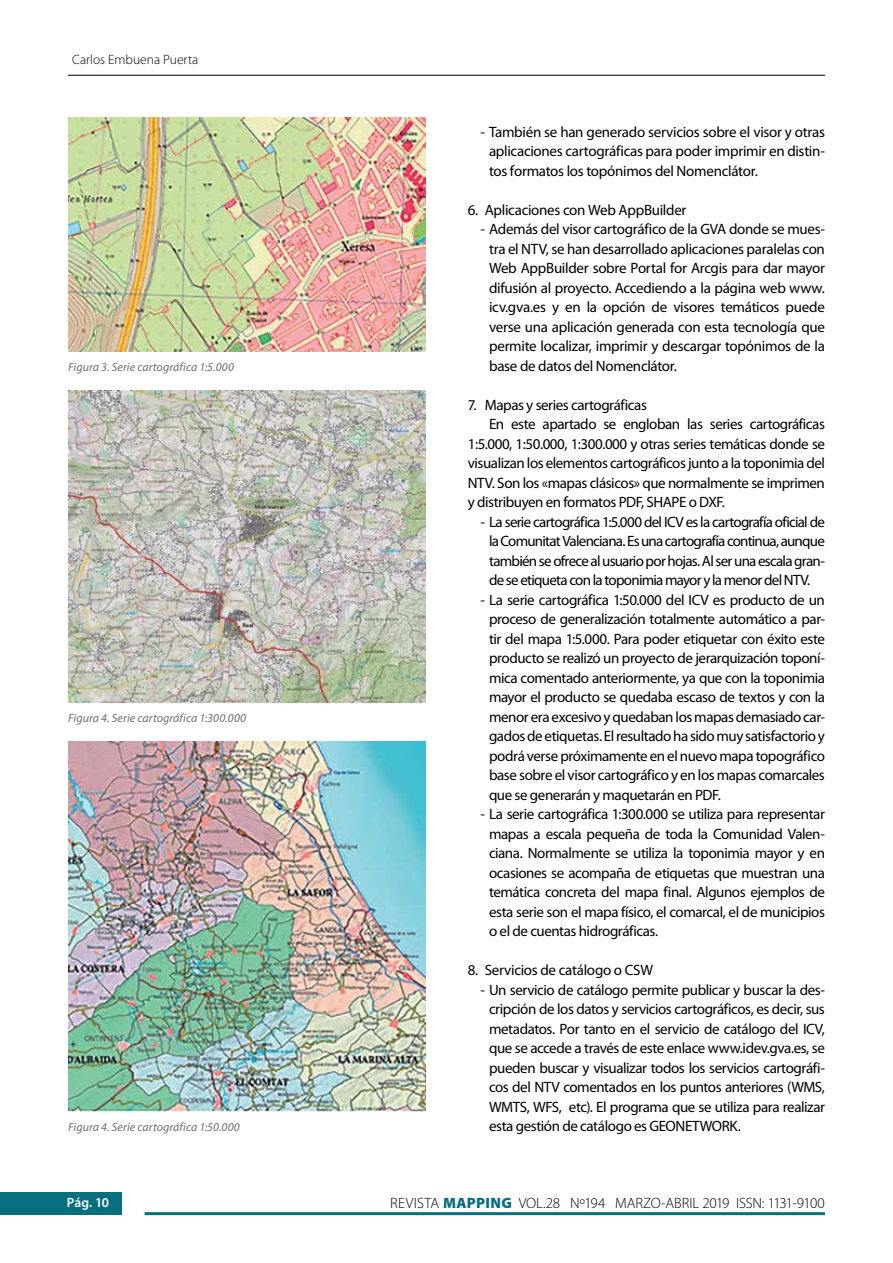
<style>
.page{position:relative;width:893px;height:1263px;background:#fff}
.page>*{position:absolute;margin:0;border:0;box-sizing:border-box;transform-origin:0 0}
.t1{font:15px/19.5px "Myriad Pro";letter-spacing:-.03em;color:#000;text-align:justify}
.t2{font:15px/19.5px "Myriad Pro";letter-spacing:-.05em;color:#000;text-align:center}
.t3{font:300 15px "Myriad Pro";letter-spacing:-.015em;color:#000}
.t4{font:300 13.5px "Myriad Pro";color:#000}
.t5{font:600 13.5px "Myriad Pro";color:#fff}
.t6{font:italic 12px "Myriad Pro";letter-spacing:.005em;color:#6d6e71}
.s1{font-weight:900;color:#086f7f}
</style>
<div class="page">
<div style="left:0;top:1193px;width:121px;height:22px;background:#086f7f"></div>
<hr style="left:145px;top:1212px;width:680px;height:3px;background:#086f7f">
<hr style="left:68px;top:75px;width:757px;height:1px;background:#000">
<img style="left:68px;top:117px;width:357px;height:234px">
<img style="left:68px;top:390px;width:357px;height:312px">
<img style="left:68px;top:741px;width:357px;height:370px">
<p class="t4" style="left:72px;top:53px;width:128px">Carlos Embuena Puerta</p>
<p class="t6" style="left:68px;top:360px;width:167px">Figura 3. Serie cartográfica 1:5.000</p>
<p class="t6" style="left:68px;top:711px;width:180px">Figura 4. Serie cartográfica 1:300.000</p>
<p class="t6" style="left:68px;top:1121px;width:173px">Figura 4. Serie cartográfica 1:50.000</p>
<p class="t1" style="left:489px;top:122px;width:337px;text-indent:-9px">- También se han generado servicios sobre el visor y otras aplicaciones cartográficas para poder imprimir en distin&shy;tos formatos los topónimos del Nomenclátor.</p>
<p class="t1" style="left:468px;top:200px;width:220px">6. Aplicaciones con Web AppBuilder</p>
<p class="t1" style="left:489px;top:220px;width:337px;text-indent:-9px">- Además del visor cartográfico de la GVA donde se mues&shy;tra el NTV, se han desarrollado aplicaciones paralelas con Web AppBuilder sobre Portal for Arcgis para dar mayor difusión al proyecto. Accediendo a la página web www. icv.gva.es y en la opción de visores temáticos puede verse una aplicación generada con esta tecnología que permite localizar, imprimir y descargar topónimos de la base de datos del Nomenclátor.</p>
<p class="t1" style="left:468px;top:395px;width:181px">7. Mapas y series cartográficas</p>
<p class="t1" style="left:489px;top:415px;width:337px">En este apartado se engloban las series cartográficas</p>
<p class="t1" style="left:468px;top:434px;width:359px">1:5.000, 1:50.000, 1:300.000 y otras series temáticas donde se</p>
<p class="t1" style="left:468px;top:454px;width:359px">visualizan los elementos cartográficos junto a la toponimia del</p>
<p class="t1" style="left:468px;top:473px;width:359px">NTV. Son los «mapas clásicos» que normalmente se imprimen</p>
<p class="t1" style="left:468px;top:493px;width:259px">y distribuyen en formatos PDF, SHAPE o DXF.</p>
<p class="t2" style="left:480px;top:512px;width:346px">- La serie cartográfica 1:5.000 del ICV es la cartografía oficial de la Comunitat Valenciana. Es una cartografía continua, aunque también se ofrece al usuario por hojas. Al ser una escala gran&shy;de se etiqueta con la toponimia mayor y la menor del NTV.</p>
<p class="t1" style="left:489px;top:590px;width:337px;text-indent:-9px">- La serie cartográfica 1:50.000 del ICV es producto de un proceso de generalización totalmente automático a par&shy;tir del mapa 1:5.000. Para poder etiquetar con éxito este producto se realizó un proyecto de jerarquización toponí&shy;mica comentado anteriormente, ya que con la toponimia mayor el producto se quedaba escaso de textos y con la menor era excesivo y quedaban los mapas demasiado car&shy;gados de etiquetas. El resultado ha sido muy satisfactorio y podrá verse próximamente en el nuevo mapa topográfico base sobre el visor cartográfico y en los mapas comarcales que se generarán y maquetarán en PDF.</p>
<p class="t1" style="left:489px;top:805px;width:337px;text-indent:-9px">- La serie cartográfica 1:300.000 se utiliza para representar mapas a escala pequeña de toda la Comunidad Valen&shy;ciana. Normalmente se utiliza la toponimia mayor y en ocasiones se acompaña de etiquetas que muestran una temática concreta del mapa final. Algunos ejemplos de esta serie son el mapa físico, el comarcal, el de municipios o el de cuentas hidrográficas.</p>
<p class="t1" style="left:468px;top:961px;width:187px">8. Servicios de catálogo o CSW</p>
<p class="t1" style="left:489px;top:980px;width:337px;text-indent:-9px">- Un servicio de catálogo permite publicar y buscar la des&shy;cripción de los datos y servicios cartográficos, es decir, sus metadatos. Por tanto en el servicio de catálogo del ICV, que se accede a través de este enlace www.idev.gva.es, se pueden buscar y visualizar todos los servicios cartográfi&shy;cos del NTV comentados en los puntos anteriores (WMS, WMTS, WFS, etc). El programa que se utiliza para realizar esta gestión de catálogo es GEONETWORK.</p>
<p class="t5" style="left:67px;top:1195px;width:44px">Pág. 10</p>
<p class="t3" style="left:390px;top:1195px;width:436px">REVISTA <span class="s1">MAPPING</span> VOL.28 Nº194 MARZO-ABRIL 2019 ISSN: 1131-9100</p>
</div>
